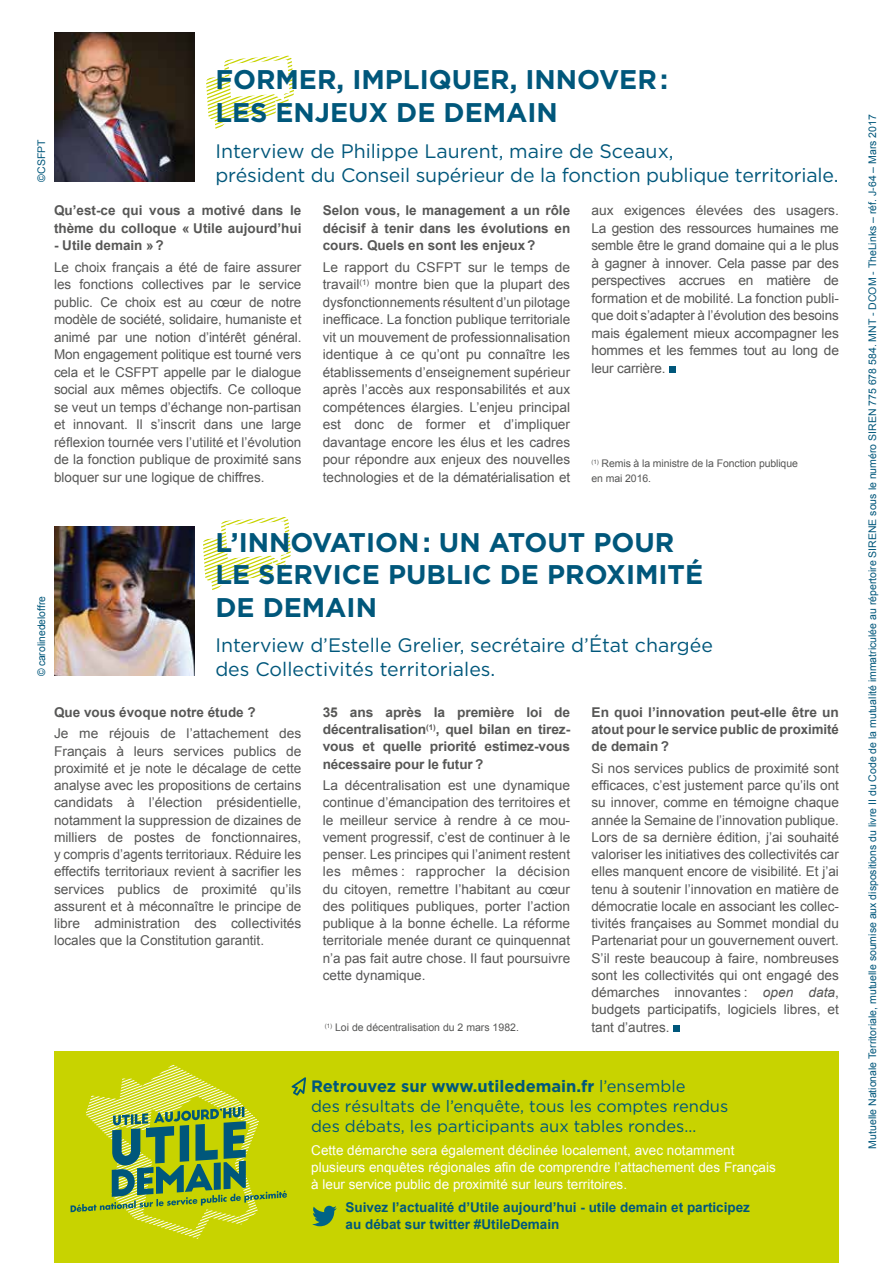
<style>
.page{position:relative;width:893px;height:1263px;background:#fff}
.page>*{position:absolute;margin:0;border:0;box-sizing:border-box;transform-origin:0 0}
.t1{font:700 27px/32.4px "Gotham";color:#00577b}
.t2{font:19.5px/23.4px "Gotham";color:#00577b}
.t3{font:16.5px/19.8px "Gotham";color:#00577b}
.t4{font:13.5px/17.2px "Arial";color:#575756;text-align:justify}
.t5{font:700 13.5px/17.2px "Arial";color:#575756;text-align:justify}
.t6{font:13.5px/17.2px "Arial";color:#fff}
.t7{font:700 13.5px/17.2px "Arial";color:#00577b}
.t8{font:10.5px "Arial";color:#00577b}
.t9{font:10.5px/14.2px "Arial";letter-spacing:-.01em;color:#575756}
.s1{font-style:italic}
.s2{font-weight:700}
</style>
<div class="page">
<hr style="left:892px;top:0;width:1px;height:469px;background:#ededed">
<svg style="left:892px;top:274px;width:1px;height:195px"></svg>
<svg style="left:203px;top:517px;width:88px;height:73px"></svg>
<svg style="left:206px;top:56px;width:88px;height:74px"></svg>
<div style="left:673px;top:1025px;width:7px;height:7px;background:#00577b"></div>
<img style="left:54px;top:527px;width:140px;height:148px">
<div style="left:54px;top:1051px;width:785px;height:212px;background:#c8d300"></div>
<div style="left:669px;top:366px;width:6px;height:7px;background:#00577b"></div>
<img style="left:54px;top:33px;width:140px;height:149px">
<svg style="left:71px;top:1065px;width:235px;height:174px"></svg>
<svg style="left:312px;top:1206px;width:25px;height:20px"></svg>
<p class="t8" style="left:35px;top:182px;width:44px;rotate:-90deg">©CSFPT</p>
<h1 class="t1" style="left:215px;top:63px;width:454px">FORMER, IMPLIQUER, INNOVER:<br>LES ENJEUX DE DEMAIN</h1>
<h2 class="t2" style="left:215px;top:139px;width:625px">Interview de Philippe Laurent, maire de Sceaux,<br>président du Conseil supérieur de la fonction publique territoriale.</h2>
<p class="t5" style="left:54px;top:202px;width:249px">Qu’est-ce qui vous a motivé dans le thème du colloque « Utile aujourd’hui</p>
<p class="t5" style="left:54px;top:237px;width:111px">- Utile demain »?</p>
<p class="t4" style="left:54px;top:258px;width:249px">Le choix français a été de faire assurer les fonctions collectives par le service public. Ce choix est au cœur de notre modèle de société, solidaire, humaniste et animé par une notion d’intérêt général.<br>Mon engagement politique est tourné vers cela et le CSFPT appelle par le dialogue social aux mêmes objectifs. Ce colloque se veut un temps d’échange non-partisan et innovant. Il s’inscrit dans une large réflexion tournée vers l’utilité et l’évolution de la fonction publique de proximité sans bloquer sur une logique de chiffres.</p>
<p class="t5" style="left:323px;top:202px;width:249px">Selon vous, le management a un rôle décisif à tenir dans les évolutions en cours. Quels en sont les enjeux?</p>
<p class="t4" style="left:323px;top:258px;width:249px">Le rapport du CSFPT sur le temps de travail<sup>(1)</sup> montre bien que la plupart des dysfonctionnements résultent d’un pilotage inefficace. La fonction publique territoriale vit un mouvement de professionnalisation identique à ce qu’ont pu connaître les établissements d’enseignement supérieur après l’accès aux responsabilités et aux compétences élargies. L’enjeu principal est donc de former et d’impliquer davantage encore les élus et les cadres pour répondre aux enjeux des nouvelles technologies et de la dématérialisation et</p>
<p class="t4" style="left:591px;top:202px;width:249px">aux exigences élevées des usagers.<br>La gestion des ressources humaines me semble être le grand domaine qui a le plus à gagner à innover. Cela passe par des perspectives accrues en matière de formation et de mobilité. La fonction publi&shy;que doit s’adapter à l’évolution des besoins mais également mieux accompagner les hommes et les femmes tout au long de leur carrière.</p>
<p class="t9" style="left:591px;top:457px;width:208px"><sup>(1)</sup> Remis à la ministre de la Fonction publique en mai 2016.</p>
<p class="t8" style="left:35px;top:675px;width:81px;rotate:-90deg">© carolinedeloffre</p>
<h1 class="t1" style="left:215px;top:525px;width:489px">L’INNOVATION: UN ATOUT POUR<br>LE SERVICE PUBLIC DE PROXIMITÉ<br>DE DEMAIN</h1>
<h2 class="t2" style="left:215px;top:633px;width:499px">Interview d’Estelle Grelier, secrétaire d’État chargée des Collectivités territoriales.</h2>
<p class="t5" style="left:54px;top:704px;width:203px">Que vous évoque notre étude ?</p>
<p class="t4" style="left:54px;top:725px;width:249px">Je me réjouis de l’attachement des Français à leurs services publics de proximité et je note le décalage de cette analyse avec les propositions de certains candidats à l’élection présidentielle, notamment la suppression de dizaines de milliers de postes de fonctionnaires, y compris d’agents territoriaux. Réduire les effectifs territoriaux revient à sacrifier les services publics de proximité qu’ils assurent et à méconnaître le principe de libre administration des collectivités locales que la Constitution garantit.</p>
<p class="t5" style="left:323px;top:704px;width:249px">35 ans après la première loi de décentralisation<sup>(1)</sup>, quel bilan en tirez&shy;vous et quelle priorité estimez-vous nécessaire pour le futur ?</p>
<p class="t4" style="left:323px;top:777px;width:249px">La décentralisation est une dynamique continue d’émancipation des territoires et le meilleur service à rendre à ce mou&shy;vement progressif, c’est de continuer à le penser. Les principes qui l’animent restent les mêmes : rapprocher la décision du citoyen, remettre l’habitant au cœur des politiques publiques, porter l’action publique à la bonne échelle. La réforme territoriale menée durant ce quinquennat n’a pas fait autre chose. Il faut poursuivre cette dynamique.</p>
<p class="t9" style="left:325px;top:1021px;width:196px"><sup>(1)</sup> Loi de décentralisation du 2 mars 1982.</p>
<p class="t5" style="left:591px;top:704px;width:249px">En quoi l’innovation peut-elle être un atout pour le service public de proximité de demain ?</p>
<p class="t4" style="left:591px;top:760px;width:249px">Si nos services publics de proximité sont efficaces, c’est justement parce qu’ils ont su innover, comme en témoigne chaque année la Semaine de l’innovation publique.<br>Lors de sa dernière édition, j’ai souhaité valoriser les initiatives des collectivités car elles manquent encore de visibilité. Et j’ai tenu à soutenir l’innovation en matière de démocratie locale en associant les collec&shy;tivités françaises au Sommet mondial du Partenariat pour un gouvernement ouvert.<br>S’il reste beaucoup à faire, nombreuses sont les collectivités qui ont engagé des démarches innovantes : <span class="s1">open data</span>, budgets participatifs, logiciels libres, et tant d’autres.</p>
<p class="t3" style="left:311px;top:1076px;width:419px"><span class="s2">Retrouvez sur www.utiledemain.fr</span> l’ensemble<br>des résultats de l’enquête, tous les comptes rendus des débats, les participants aux tables rondes…</p>
<p class="t6" style="left:311px;top:1141px;width:466px">Cette démarche sera également déclinée localement, avec notamment plusieurs enquêtes régionales afin de comprendre l’attachement des Français à leur service public de proximité sur leurs territoires.</p>
<p class="t7" style="left:346px;top:1199px;width:406px">Suivez l’actualité d’Utile aujourd’hui - utile demain et participez au débat sur twitter #UtileDemain</p>
<p class="t8" style="left:866px;top:1148px;width:1036px;rotate:-90deg">Mutuelle Nationale Territoriale, mutuelle soumise aux dispositions du livre II du Code de la mutualité immatriculée au répertoire SIRENE sous le numéro SIREN 775 678 584. MNT - DCOM - TheLinks – réf. J-64 – Mars 2017</p>
</div>
